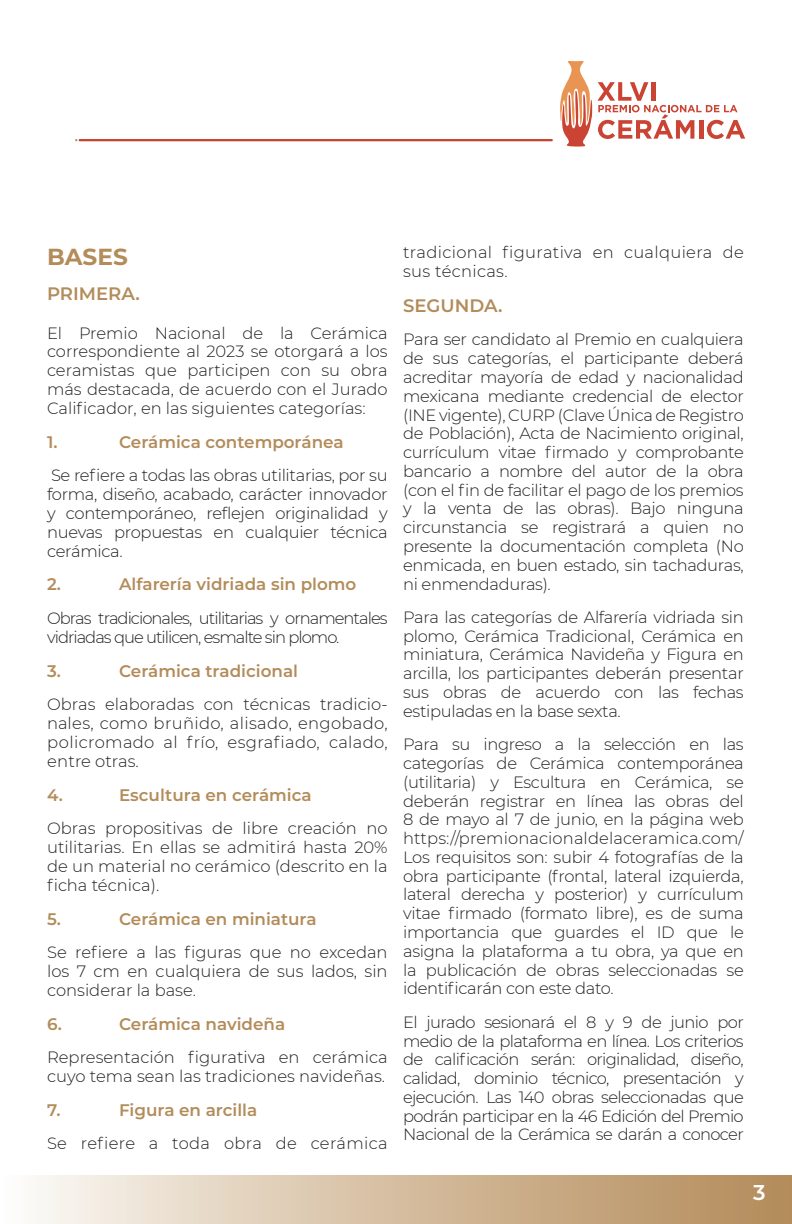
<style>
.page{position:relative;width:792px;height:1224px;background:#fff}
.page>*{position:absolute;margin:0;border:0;box-sizing:border-box;transform-origin:0 0}
.Encabezado{font:700 23.2px "Montserrat";color:#b38c5a}
.t1{font:600 21.4px "Montserrat";color:#fff}
.Titulo{font:600 18px "Montserrat";color:#b38c5a}
.Titulo-2{font:600 16.8px "Montserrat";color:#b38c5a}
.Titulo-3{font:300 16.4px/18.8px "Montserrat";letter-spacing:-.02em;color:#231f20;text-align:justify}
.Titulo-4{font:300 16.4px/18.8px "Montserrat";letter-spacing:-.06em;color:#231f20}
.Titulo-5{font:300 16.4px/18.8px "Montserrat";letter-spacing:.02em;color:#231f20}
.Titulo-6{font:300 16.4px/18.8px "Montserrat";color:#231f20}
</style>
<div class="page">
<hr style="left:79px;top:139px;width:474px;height:2px;background:#cb4332">
<div style="left:0;top:1176px;width:792px;height:48px;background:linear-gradient(to right,#fbf9f5,#b18854)"></div>
<svg style="left:560px;top:61px;width:185px;height:86px"></svg>
<p class="Encabezado" style="left:47px;top:240px;width:82px">BASES</p>
<p class="Titulo" style="left:47px;top:281px;width:94px">PRIMERA.</p>
<p class="Titulo-3" style="left:47px;top:323px;width:342px">El Premio Nacional de la Cerámica correspondiente al 2023 se otorgará a los ceramistas que participen con su obra más destacada, de acuerdo con el Jurado Calificador, en las siguientes categorías:</p>
<p class="Titulo-2" style="left:47px;top:430px;width:12px">1.</p>
<p class="Titulo-2" style="left:119px;top:430px;width:226px">Cerámica contemporánea</p>
<p class="Titulo-3" style="left:47px;top:465px;width:342px">Se refiere a todas las obras utilitarias, por su forma, diseño, acabado, carácter innovador y contemporáneo, reflejen originalidad y nuevas propuestas en cualquier técnica cerámica.</p>
<p class="Titulo-2" style="left:47px;top:573px;width:16px">2.</p>
<p class="Titulo-2" style="left:119px;top:573px;width:239px">Alfarería vidriada sin plomo</p>
<p class="Titulo-4" style="left:47px;top:608px;width:342px">Obras tradicionales, utilitarias y ornamentales vidriadas que utilicen, esmalte sin plomo.</p>
<p class="Titulo-2" style="left:47px;top:659px;width:15px">3.</p>
<p class="Titulo-2" style="left:119px;top:659px;width:181px">Cerámica tradicional</p>
<p class="Titulo-3" style="left:47px;top:694px;width:342px">Obras elaboradas con técnicas tradicio&shy;nales, como bruñido, alisado, engobado, policromado al frío, esgrafiado, calado, entre otras.</p>
<p class="Titulo-2" style="left:47px;top:783px;width:17px">4.</p>
<p class="Titulo-2" style="left:119px;top:783px;width:194px">Escultura en cerámica</p>
<p class="Titulo-3" style="left:47px;top:818px;width:342px">Obras propositivas de libre creación no utilitarias. En ellas se admitirá hasta 20% de un material no cerámico (descrito en la ficha técnica).</p>
<p class="Titulo-2" style="left:47px;top:907px;width:15px">5.</p>
<p class="Titulo-2" style="left:119px;top:907px;width:199px">Cerámica en miniatura</p>
<p class="Titulo-3" style="left:47px;top:942px;width:342px">Se refiere a las figuras que no excedan los 7 cm en cualquiera de sus lados, sin considerar la base.</p>
<p class="Titulo-2" style="left:47px;top:1012px;width:16px">6.</p>
<p class="Titulo-2" style="left:119px;top:1012px;width:168px">Cerámica navideña</p>
<p class="Titulo-6" style="left:47px;top:1047px;width:342px">Representación figurativa en cerámica cuyo tema sean las tradiciones navideñas.</p>
<p class="Titulo-2" style="left:47px;top:1098px;width:15px">7.</p>
<p class="Titulo-2" style="left:119px;top:1098px;width:140px">Figura en arcilla</p>
<p class="Titulo-5" style="left:47px;top:1134px;width:342px">Se refiere a toda obra de cerámica</p>
<p class="Titulo-5" style="left:403px;top:242px;width:342px">tradicional figurativa en cualquiera de sus técnicas.</p>
<p class="Titulo" style="left:403px;top:293px;width:101px">SEGUNDA.</p>
<p class="Titulo-3" style="left:403px;top:330px;width:342px">Para ser candidato al Premio en cualquiera de sus categorías, el participante deberá acreditar mayoría de edad y nacionalidad mexicana mediante credencial de elector (INE vigente), CURP (Clave Única de Registro de Población), Acta de Nacimiento original, currículum vitae firmado y comprobante bancario a nombre del autor de la obra (con el fin de facilitar el pago de los premios y la venta de las obras). Bajo ninguna circunstancia se registrará a quien no presente la documentación completa (No enmicada, en buen estado, sin tachaduras, ni enmendaduras).</p>
<p class="Titulo-3" style="left:403px;top:607px;width:342px">Para las categorías de Alfarería vidriada sin plomo, Cerámica Tradicional, Cerámica en miniatura, Cerámica Navideña y Figura en arcilla, los participantes deberán presentar sus obras de acuerdo con las fechas estipuladas en la base sexta.</p>
<p class="Titulo-3" style="left:403px;top:734px;width:342px">Para su ingreso a la selección en las categorías de Cerámica contemporánea (utilitaria) y Escultura en Cerámica, se deberán registrar en línea las obras del 8 de mayo al 7 de junio, en la página web https://premionacionaldelaceramica.com/ Los requisitos son: subir 4 fotografías de la obra participante (frontal, lateral izquierda, lateral derecha y posterior) y currículum vitae firmado (formato libre), es de suma importancia que guardes el ID que le asigna la plataforma a tu obra, ya que en la publicación de obras seleccionadas se identificarán con este dato.</p>
<p class="Titulo-3" style="left:403px;top:1012px;width:342px">El jurado sesionará el 8 y 9 de junio por medio de la plataforma en línea. Los criterios de calificación serán: originalidad, diseño, calidad, dominio técnico, presentación y ejecución. Las 140 obras seleccionadas que podrán participar en la 46 Edición del Premio Nacional de la Cerámica se darán a conocer</p>
<p class="t1" style="left:753px;top:1177px;width:14px">3</p>
</div>
